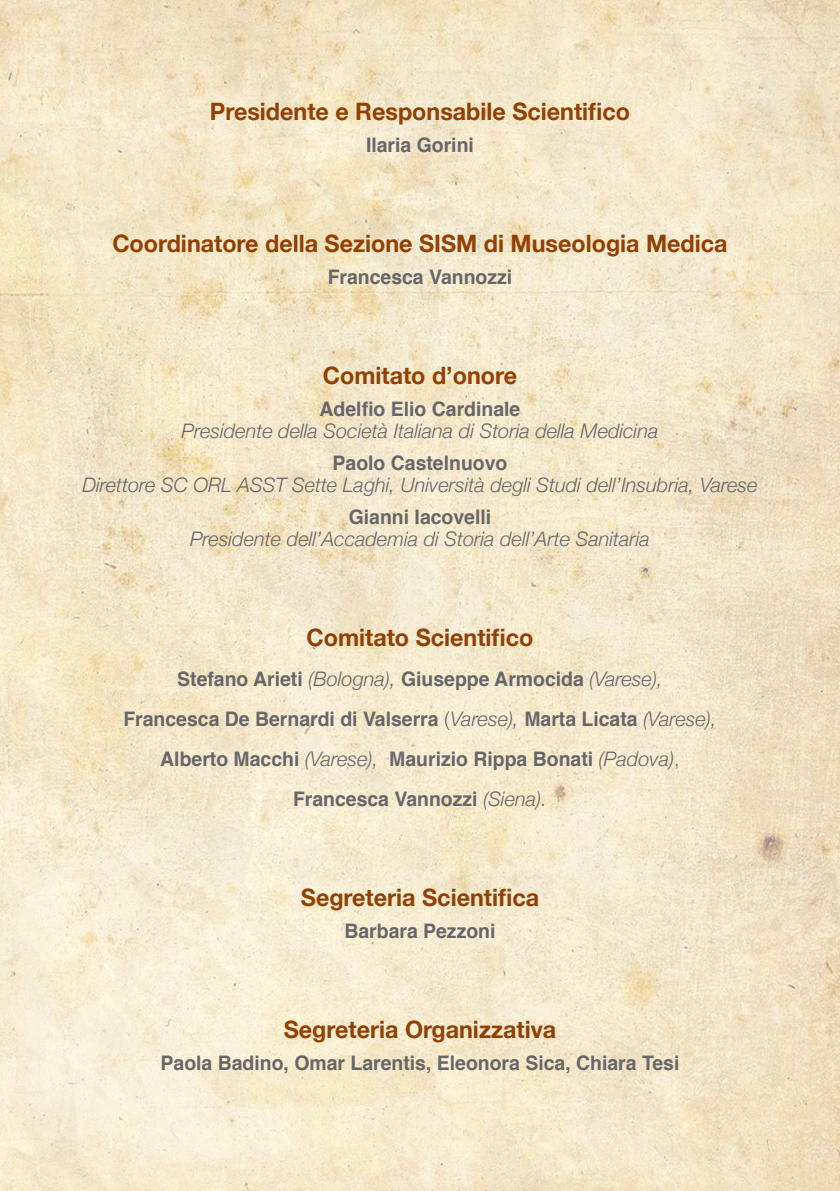
<style>
.page{position:relative;width:840px;height:1191px;background:#fff}
.page>*{position:absolute;margin:0;border:0;box-sizing:border-box;transform-origin:0 0}
.t1{font:700 24px "Helvetica Neue";color:#924003}
.t2{font:700 20px "Helvetica";color:#67676a}
.t3{font:italic 300 20px "Helvetica Neue";color:#67676a}
.s1{font-family:"Helvetica Neue";font-weight:300;font-style:italic}
.s2{font-weight:300}
</style>
<div class="page">
<img style="left:0;top:0;width:839px;height:1191px">
<p class="t1" style="left:210px;top:93px;width:421px">Presidente e Responsabile Scientifico</p>
<p class="t2" style="left:366px;top:129px;width:109px">Ilaria Gorini</p>
<p class="t1" style="left:112px;top:225px;width:616px">Coordinatore della Sezione SISM di Museologia Medica</p>
<p class="t2" style="left:327px;top:261px;width:186px">Francesca Vannozzi</p>
<p class="t1" style="left:323px;top:357px;width:195px">Comitato d’onore</p>
<p class="t2" style="left:319px;top:393px;width:202px">Adelfio Elio Cardinale</p>
<p class="t3" style="left:181px;top:415px;width:478px">Presidente della Società Italiana di Storia della Medicina</p>
<p class="t2" style="left:332px;top:447px;width:176px">Paolo Castelnuovo</p>
<p class="t3" style="left:82px;top:469px;width:676px">Direttore SC ORL ASST Sette Laghi, Università degli Studi dell’Insubria, Varese</p>
<p class="t2" style="left:348px;top:501px;width:144px">Gianni Iacovelli</p>
<p class="t3" style="left:190px;top:523px;width:461px">Presidente dell’Accademia di Storia dell’Arte Sanitaria</p>
<p class="t1" style="left:306px;top:619px;width:228px">Comitato Scientifico</p>
<p class="t2" style="left:177px;top:663px;width:486px">Stefano Arieti <span class="s1">(Bologna),</span> Giuseppe Armocida <span class="s1">(Varese),</span></p>
<p class="t2" style="left:123px;top:703px;width:594px">Francesca De Bernardi di Valserra <span class="s2">(</span><span class="s1">Varese),</span> Marta Licata <span class="s1">(Varese),</span></p>
<p class="t2" style="left:160px;top:743px;width:520px">Alberto Macchi <span class="s1">(Varese),</span> Maurizio Rippa Bonati <span class="s1">(Padova)</span><span class="s2">,</span></p>
<p class="t2" style="left:293px;top:783px;width:255px">Francesca Vannozzi <span class="s1">(Siena).</span></p>
<p class="t1" style="left:301px;top:879px;width:239px">Segreteria Scientifica</p>
<p class="t2" style="left:344px;top:915px;width:152px">Barbara Pezzoni</p>
<p class="t1" style="left:283px;top:1011px;width:274px">Segreteria Organizzativa</p>
<p class="t2" style="left:160px;top:1047px;width:520px">Paola Badino, Omar Larentis, Eleonora Sica, Chiara Tesi</p>
</div>
